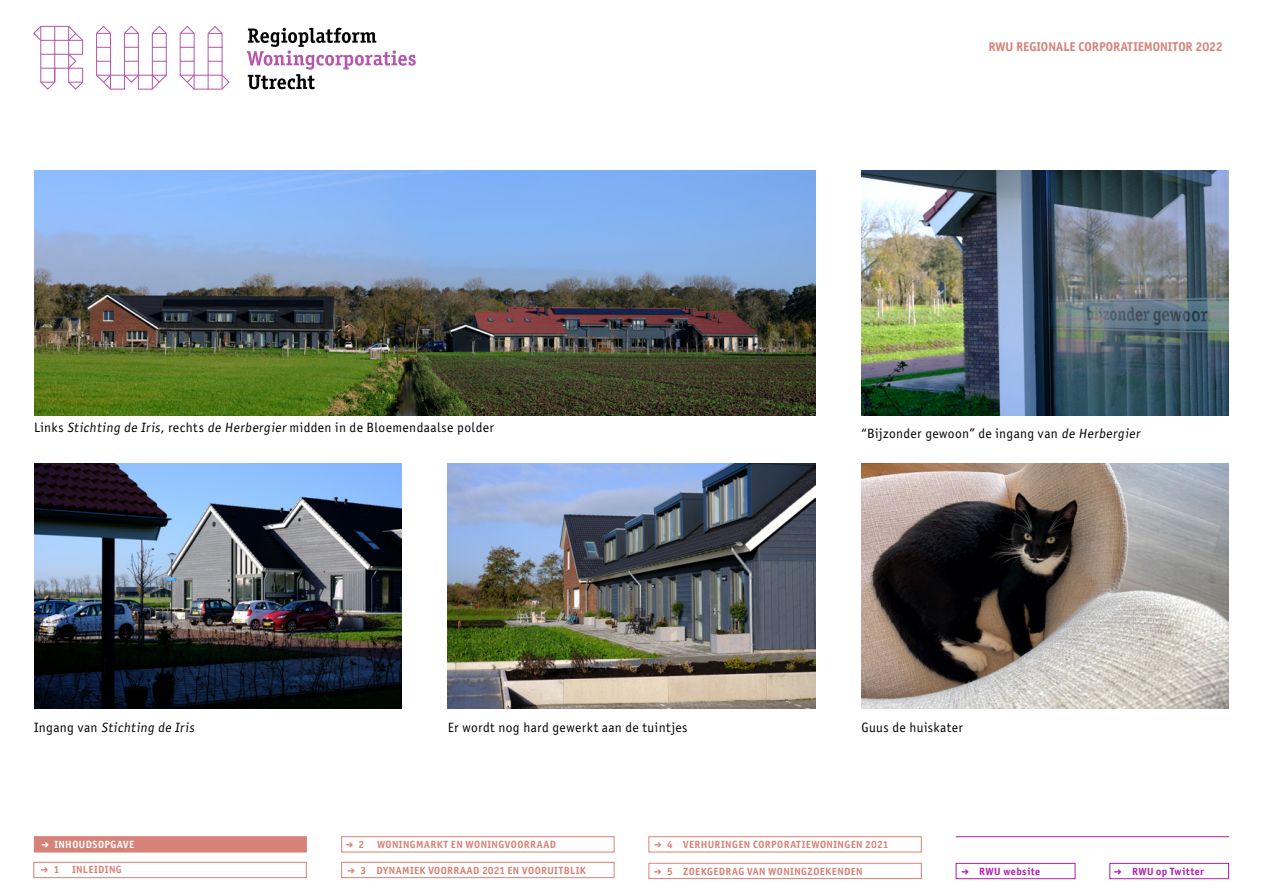
<style>
.page{position:relative;width:1263px;height:893px;background:#fff}
.page>*{position:absolute;margin:0;border:0;box-sizing:border-box;transform-origin:0 0}
.t1{font:13.5px "Officina Sans ITC Pro";letter-spacing:.03em;color:#000}
.t2{font:700 12.75px "Officina Sans ITC Pro";color:#d68278}
.t3{font:700 10.5px "Officina Sans ITC Pro";letter-spacing:.045em;color:#d68278}
.t4{font:700 10.5px "Officina Sans ITC Pro";letter-spacing:.04em;color:#b01eab}
.t5{font:700 10.5px "Officina Sans ITC Pro";letter-spacing:.045em;color:#fff}
.s1{font-family:"Fedra Sans Std";font-weight:500}
</style>
<div class="page">
<div style="left:956px;top:863px;width:119px;height:16px;border:1px solid #b01eab"></div>
<div style="left:1109px;top:863px;width:120px;height:16px;border:1px solid #b01eab"></div>
<div style="left:341px;top:862px;width:273px;height:16px;border:1px solid #d68278"></div>
<div style="left:341px;top:836px;width:273px;height:16px;border:1px solid #d68278"></div>
<div style="left:33px;top:862px;width:274px;height:16px;border:1px solid #d68278"></div>
<div style="left:34px;top:836px;width:273px;height:16px;background:#d68278;border:1px solid #d68278"></div>
<div style="left:648px;top:836px;width:274px;height:16px;border:1px solid #d68278"></div>
<hr style="left:956px;top:836px;width:273px;height:1px;background:#b01eab">
<div style="left:648px;top:863px;width:274px;height:16px;border:1px solid #d68278"></div>
<svg style="left:247px;top:28px;width:169px;height:61px"></svg>
<div style="left:97px;top:61px;width:14px;height:14px;border:1px solid #b656ac"></div>
<div style="left:110px;top:75px;width:14px;height:14px;border:1px solid #b656ac"></div>
<div style="left:138px;top:75px;width:14px;height:14px;border:1px solid #b656ac"></div>
<div style="left:124px;top:61px;width:14px;height:14px;border:1px solid #b656ac"></div>
<div style="left:152px;top:61px;width:14px;height:14px;border:1px solid #b656ac"></div>
<svg style="left:124px;top:75px;width:14px;height:7px"></svg>
<div style="left:194px;top:75px;width:14px;height:14px;border:1px solid #b656ac"></div>
<div style="left:208px;top:61px;width:14px;height:14px;border:1px solid #b656ac"></div>
<div style="left:180px;top:47px;width:14px;height:14px;border:1px solid #b656ac"></div>
<div style="left:180px;top:61px;width:14px;height:14px;border:1px solid #b656ac"></div>
<svg style="left:96px;top:26px;width:15px;height:35px"></svg>
<svg style="left:124px;top:26px;width:14px;height:35px"></svg>
<svg style="left:152px;top:26px;width:14px;height:35px"></svg>
<svg style="left:180px;top:26px;width:14px;height:21px"></svg>
<svg style="left:208px;top:26px;width:14px;height:35px"></svg>
<svg style="left:96px;top:75px;width:15px;height:14px"></svg>
<svg style="left:152px;top:75px;width:14px;height:14px"></svg>
<svg style="left:180px;top:75px;width:14px;height:14px"></svg>
<svg style="left:208px;top:75px;width:21px;height:14px"></svg>
<svg style="left:34px;top:26px;width:49px;height:63px"></svg>
<img style="left:448px;top:463px;width:367px;height:245px">
<img style="left:34px;top:170px;width:781px;height:245px">
<img style="left:861px;top:170px;width:368px;height:245px">
<img style="left:34px;top:463px;width:368px;height:245px">
<img style="left:862px;top:464px;width:367px;height:244px">
<p class="t1" style="left:34px;top:420px;width:461px">Links Stichting de Iris, rechts de Herbergier midden in de Bloemendaalse polder</p>
<p class="t2" style="left:988px;top:39px;width:236px">RWU REGIONALE CORPORATIEMONITOR 2022</p>
<p class="t1" style="left:861px;top:426px;width:282px">“Bijzonder gewoon” de ingang van de Herbergier</p>
<p class="t1" style="left:34px;top:719px;width:164px">Ingang van Stichting de Iris</p>
<p class="t1" style="left:448px;top:719px;width:241px">Er wordt nog hard gewerkt aan de tuintjes</p>
<p class="t1" style="left:861px;top:719px;width:103px">Guus de huiskater</p>
<p class="t5" style="left:42px;top:838px;width:94px"><span class="s1">→</span> INHOUDSOPGAVE</p>
<p class="t3" style="left:41px;top:863px;width:82px"><span class="s1">→</span> 1 INLEIDING</p>
<p class="t3" style="left:346px;top:838px;width:212px"><span class="s1">→</span> 2 WONINGMARKT EN WONINGVOORRAAD</p>
<p class="t3" style="left:348px;top:864px;width:240px"><span class="s1">→</span> 3 DYNAMIEK VOORRAAD 2021 EN VOORUITBLIK</p>
<p class="t3" style="left:654px;top:838px;width:235px"><span class="s1">→</span> 4 VERHURINGEN CORPORATIEWONINGEN 2021</p>
<p class="t3" style="left:654px;top:864px;width:210px"><span class="s1">→</span> 5 ZOEKGEDRAG VAN WONINGZOEKENDEN</p>
<p class="t4" style="left:962px;top:864px;width:80px"><span class="s1">→</span> RWU website</p>
<p class="t4" style="left:1114px;top:865px;width:91px"><span class="s1">→</span> RWU op Twitter</p>
</div>
